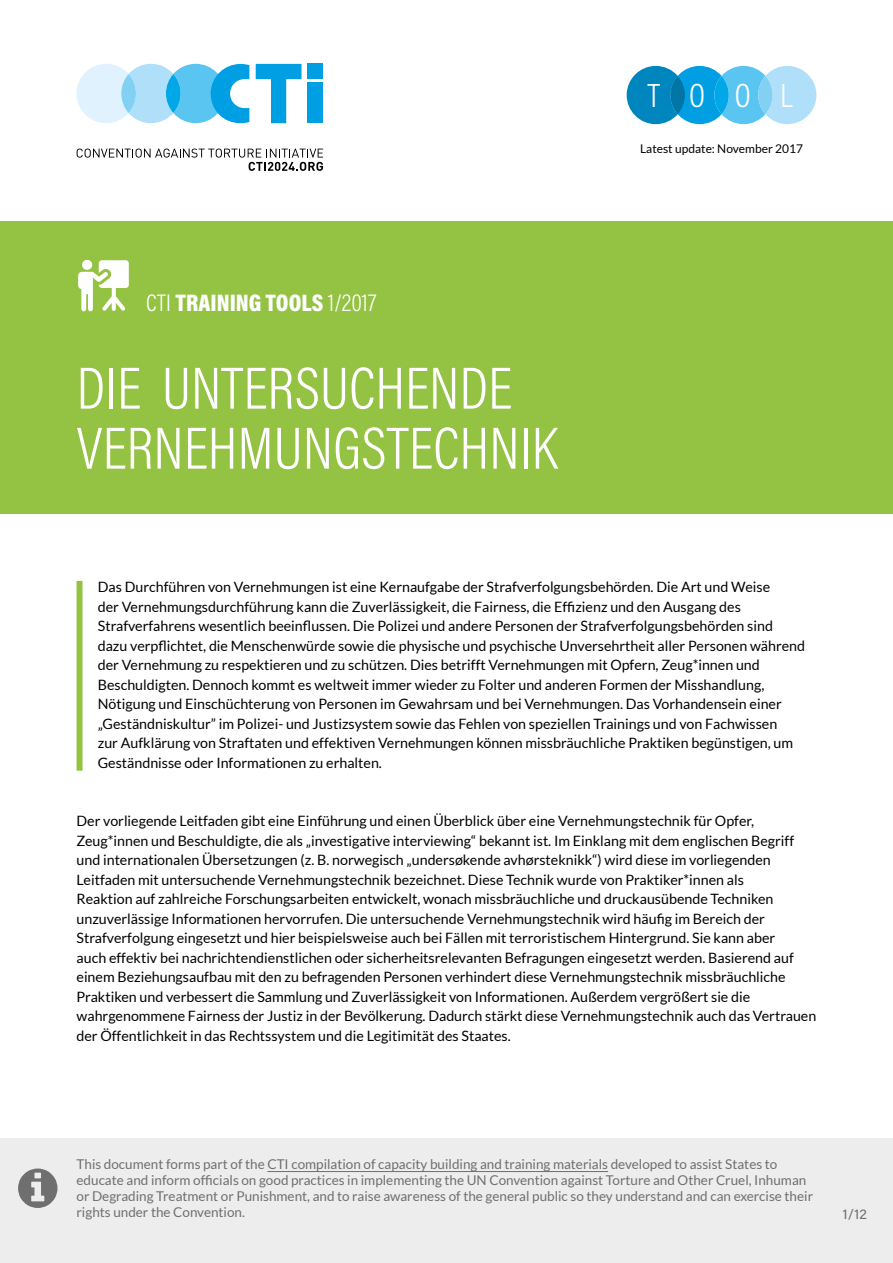
<style>
.page{position:relative;width:893px;height:1263px;background:#fff}
.page>*{position:absolute;margin:0;border:0;box-sizing:border-box;transform-origin:0 0}
.t1{font:300 60px/60px "Acumin Pro Cond";color:#fff}
.t2{font:300 33.75px "Acumin Pro Cond";color:#fff}
.t3{font:900 24.15px "Acumin Pro Cond";color:#fff}
.t4{font:14.25px/19.5px "Lato";color:#000}
.t5{font:14.25px "Acumin Pro";color:#706f6f}
.t6{font:13.5px/16.2px "Lato";color:#706f6f}
.t7{font:12px "Lato";color:#000}
.s1{font-weight:300}
</style>
<div class="page">
<div style="left:0;top:1138px;width:893px;height:125px;background:#ededed"></div>
<svg style="left:77px;top:149px;width:246px;height:22px"></svg>
<div style="left:308px;top:64px;width:15px;height:15px;background:#009fe3"></div>
<div style="left:308px;top:82px;width:15px;height:41px;background:#009fe3"></div>
<svg style="left:256px;top:64px;width:45px;height:59px"></svg>
<svg style="left:77px;top:64px;width:172px;height:59px;background:#95d7f5"></svg>
<svg style="left:627px;top:66px;width:189px;height:58px;background:#60bde6"></svg>
<svg style="left:758px;top:76px;width:15px;height:38px"></svg>
<div style="left:714px;top:76px;width:15px;height:38px;background:#00a8e7;border-radius:50%"></div>
<svg style="left:670px;top:76px;width:15px;height:38px"></svg>
<div style="left:0;top:222px;width:893px;height:292px;background:#94c242"></div>
<hr style="left:267px;top:1171px;width:341px;height:1px;background:#706f6f">
<svg style="left:18px;top:1168px;width:39px;height:40px"></svg>
<div style="left:77px;top:581px;width:6px;height:190px;background:#94c242"></div>
<svg style="left:78px;top:260px;width:51px;height:51px"></svg>
<h2 class="t2" style="left:648px;top:74px;width:147px">T O O L</h2>
<p class="t7" style="left:640px;top:142px;width:164px">Latest update: November 2017</p>
<h3 class="t3" style="left:146px;top:287px;width:232px"><span class="s1">CTI</span> TRAINING TOOLS <span class="s1">1/2017</span></h3>
<h1 class="t1" style="left:77px;top:357px;width:482px">DIE UNTERSUCHENDE<br>VERNEHMUNGSTECHNIK</h1>
<p class="t4" style="left:98px;top:577px;width:709px">Das Durchführen von Vernehmungen ist eine Kernaufgabe der Strafverfolgungsbehörden. Die Art und Weise<br>der Vernehmungsdurchführung kann die Zuverlässigkeit, die Fairness, die Effizienz und den Ausgang des Strafverfahrens wesentlich beeinflussen. Die Polizei und andere Personen der Strafverfolgungsbehörden sind dazu verpflichtet, die Menschenwürde sowie die physische und psychische Unversehrtheit aller Personen während der Vernehmung zu respektieren und zu schützen. Dies betrifft Vernehmungen mit Opfern, Zeug*innen und Beschuldigten. Dennoch kommt es weltweit immer wieder zu Folter und anderen Formen der Misshandlung, Nötigung und Einschüchterung von Personen im Gewahrsam und bei Vernehmungen. Das Vorhandensein einer „Geständniskultur” im Polizei- und Justizsystem sowie das Fehlen von speziellen Trainings und von Fachwissen<br>zur Aufklärung von Straftaten und effektiven Vernehmungen können missbräuchliche Praktiken begünstigen, um Geständnisse oder Informationen zu erhalten.</p>
<p class="t4" style="left:77px;top:811px;width:741px">Der vorliegende Leitfaden gibt eine Einführung und einen Überblick über eine Vernehmungstechnik für Opfer, Zeug*innen und Beschuldigte, die als „investigative interviewing“ bekannt ist. Im Einklang mit dem englischen Begriff und internationalen Übersetzungen (z. B. norwegisch „undersøkende avhørsteknikk“) wird diese im vorliegenden Leitfaden mit untersuchende Vernehmungstechnik bezeichnet. Diese Technik wurde von Praktiker*innen als<br>Reaktion auf zahlreiche Forschungsarbeiten entwickelt, wonach missbräuchliche und druckausübende Techniken unzuverlässige Informationen hervorrufen. Die untersuchende Vernehmungstechnik wird häufig im Bereich der Strafverfolgung eingesetzt und hier beispielsweise auch bei Fällen mit terroristischem Hintergrund. Sie kann aber<br>auch effektiv bei nachrichtendienstlichen oder sicherheitsrelevanten Befragungen eingesetzt werden. Basierend auf einem Beziehungsaufbau mit den zu befragenden Personen verhindert diese Vernehmungstechnik missbräuchliche Praktiken und verbessert die Sammlung und Zuverlässigkeit von Informationen. Außerdem vergrößert sie die wahrgenommene Fairness der Justiz in der Bevölkerung. Dadurch stärkt diese Vernehmungstechnik auch das Vertrauen der Öffentlichkeit in das Rechtssystem und die Legitimität des Staates.</p>
<p class="t6" style="left:77px;top:1155px;width:738px">This document forms part of the CTI compilation of capacity building and training materials developed to assist States to educate and inform officials on good practices in implementing the UN Convention against Torture and Other Cruel, Inhuman or Degrading Treatment or Punishment, and to raise awareness of the general public so they understand and can exercise their rights under the Convention.</p>
<p class="t5" style="left:842px;top:1204px;width:26px">1/12</p>
</div>
